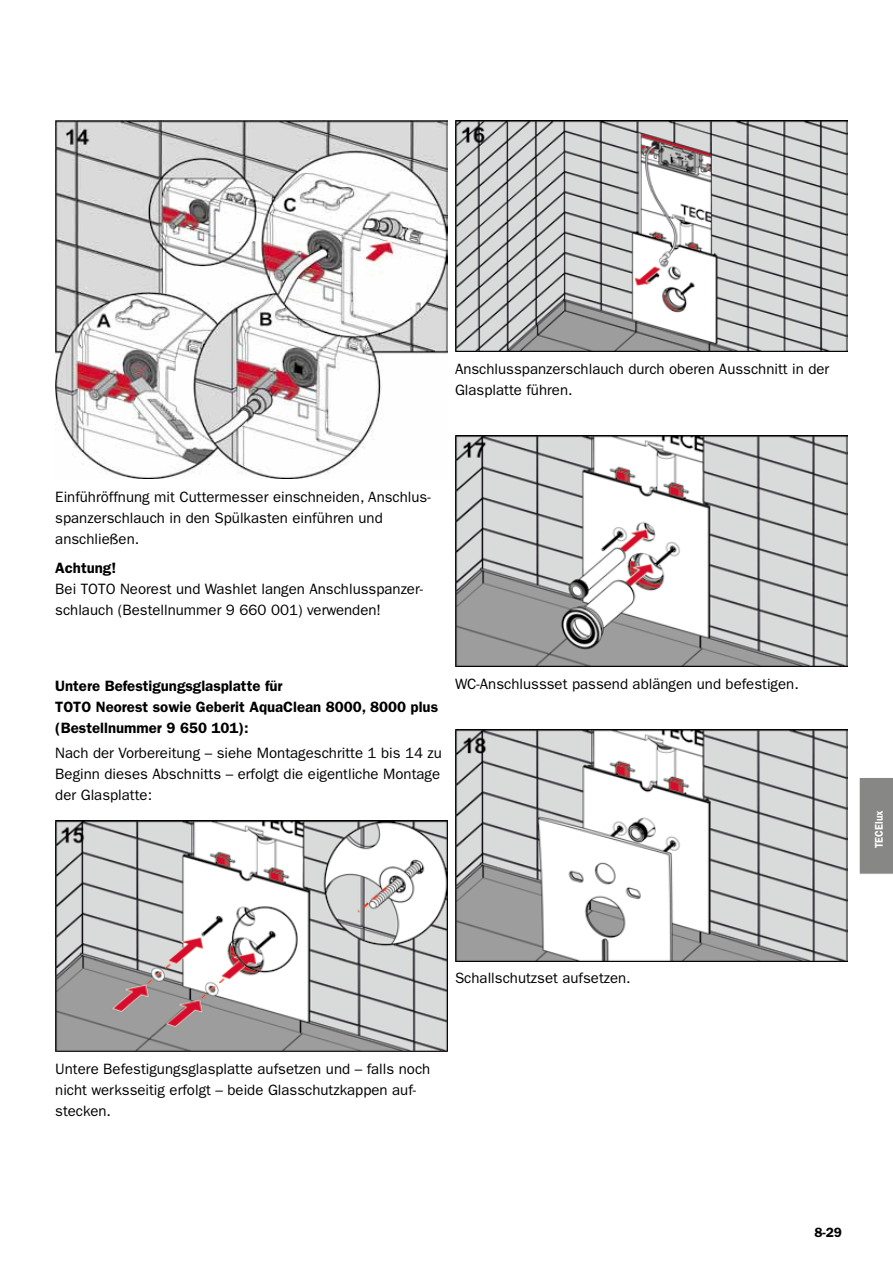
<style>
.page{position:relative;width:893px;height:1263px;background:#fff}
.page>*{position:absolute;margin:0;border:0;box-sizing:border-box;transform-origin:0 0}
.t1{font:15px/21px "Franklin Gothic";color:#000}
.t2{font:600 15px/21px "Franklin Gothic";color:#000}
.t3{font:600 13.5px "Franklin Gothic";color:#000}
.t4{font:600 11.25px "Franklin Gothic";letter-spacing:.005em;color:#fff;scale:.9 1}
</style>
<div class="page">
<div style="left:859px;top:778px;width:34px;height:96px;background:#878786"></div>
<img style="left:55px;top:121px;width:393px;height:357px">
<img style="left:55px;top:820px;width:393px;height:231px">
<img style="left:455px;top:121px;width:393px;height:231px">
<img style="left:455px;top:436px;width:393px;height:231px">
<img style="left:455px;top:730px;width:393px;height:231px">
<p class="t1" style="left:455px;top:358px;width:376px">Anschlusspanzerschlauch durch oberen Ausschnitt in der<br>Glasplatte führen.</p>
<p class="t1" style="left:55px;top:486px;width:377px">Einführöffnung mit Cuttermesser einschneiden, Anschlus&shy;spanzerschlauch in den Spülkasten einführen und anschließen.</p>
<p class="t2" style="left:55px;top:558px;width:62px">Achtung!</p>
<p class="t1" style="left:55px;top:579px;width:369px">Bei TOTO Neorest und Washlet langen Anschlusspanzer&shy;schlauch (Bestellnummer 9 660 001) verwenden!</p>
<p class="t2" style="left:55px;top:675px;width:384px">Untere Befestigungsglasplatte für<br>TOTO Neorest sowie Geberit AquaClean 8000, 8000 plus (Bestellnummer 9 650 101):</p>
<p class="t1" style="left:55px;top:743px;width:388px">Nach der Vorbereitung – siehe Montageschritte 1 bis 14 zu<br>Beginn dieses Abschnitts – erfolgt die eigentliche Montage der Glasplatte:</p>
<p class="t1" style="left:455px;top:674px;width:345px">WC-Anschlussset passend ablängen und befestigen.</p>
<p class="t4" style="left:872px;top:848px;width:43px;rotate:-90deg">TECElux</p>
<p class="t1" style="left:455px;top:968px;width:177px">Schallschutzset aufsetzen.</p>
<p class="t1" style="left:55px;top:1058px;width:377px">Untere Befestigungsglasplatte aufsetzen und – falls noch nicht werksseitig erfolgt – beide Glasschutzkappen auf&shy;stecken.</p>
<p class="t3" style="left:814px;top:1224px;width:29px">8-29</p>
</div>
